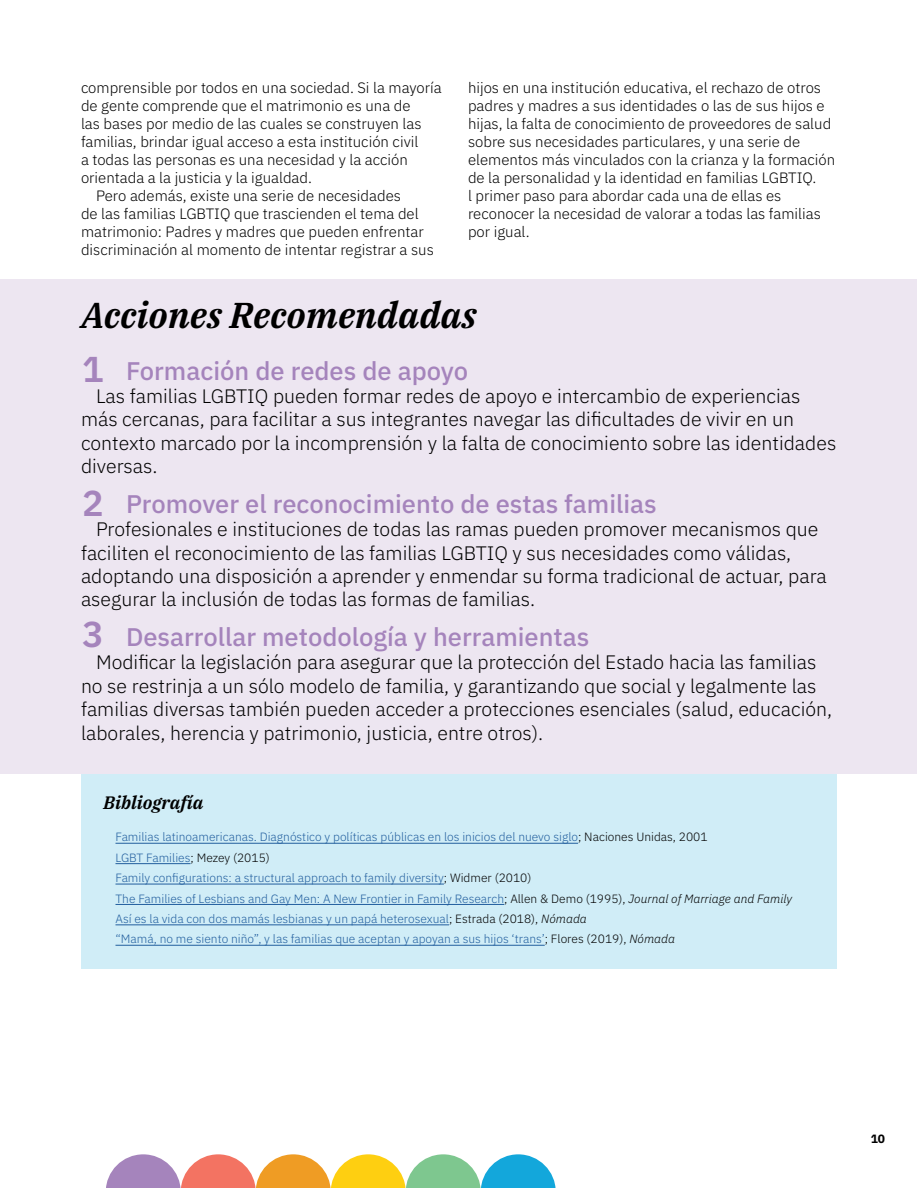
<style>
.page{position:relative;width:918px;height:1188px;background:#fff}
.page>*{position:absolute;margin:0;border:0;box-sizing:border-box;transform-origin:0 0}
.t1{font:italic 600 36px "IBM Plex Serif";color:#000}
.t2{font:600 36px "IBM Plex Sans";color:#a584bc}
.t3{font:500 25.5px "IBM Plex Sans";color:#a584bc}
.t4{font:300 19.5px/23.4px "IBM Plex Sans";color:#000}
.t5{font:italic 600 18px "IBM Plex Serif";color:#000}
.t6{font:300 15px/18px "IBM Plex Sans";color:#000}
.t7{font:300 12px/20.4px "IBM Plex Sans";color:#215e9e}
.t8{font:700 12px "IBM Plex Sans";color:#000}
.s1{color:#000}
.s2{font-style:italic;color:#000}
</style>
<div class="page">
<div style="left:1px;top:279px;width:916px;height:495px;background:#ede6f1"></div>
<div style="left:82px;top:774px;width:755px;height:194px;background:#d0edf7"></div>
<hr style="left:116px;top:843px;width:462px;height:1px;background:#215e9e">
<hr style="left:116px;top:863px;width:75px;height:1px;background:#215e9e">
<hr style="left:116px;top:884px;width:328px;height:1px;background:#215e9e">
<hr style="left:116px;top:904px;width:388px;height:1px;background:#215e9e">
<hr style="left:116px;top:925px;width:333px;height:1px;background:#215e9e">
<hr style="left:116px;top:945px;width:429px;height:1px;background:#215e9e">
<svg style="left:106px;top:1154px;width:450px;height:34px"></svg>
<p class="t6" style="left:81px;top:77px;width:362px">comprensible por todos en una sociedad. Si la mayoría</p>
<p class="t6" style="left:81px;top:95px;width:331px">de gente comprende que el matrimonio es una de</p>
<p class="t6" style="left:81px;top:113px;width:342px">las bases por medio de las cuales se construyen las</p>
<p class="t6" style="left:81px;top:131px;width:339px">familias, brindar igual acceso a esta institución civil</p>
<p class="t6" style="left:81px;top:149px;width:328px">a todas las personas es una necesidad y la acción</p>
<p class="t6" style="left:81px;top:167px;width:233px">orientada a la justicia y la igualdad.</p>
<p class="t6" style="left:96px;top:185px;width:306px">Pero además, existe una serie de necesidades</p>
<p class="t6" style="left:81px;top:203px;width:339px">de las familias LGBTIQ que trascienden el tema del</p>
<p class="t6" style="left:81px;top:221px;width:344px">matrimonio: Padres y madres que pueden enfrentar</p>
<p class="t6" style="left:81px;top:239px;width:354px">discriminación al momento de intentar registrar a sus</p>
<p class="t6" style="left:468px;top:77px;width:369px">hijos en una institución educativa, el rechazo de otros padres y madres a sus identidades o las de sus hijos e hijas, la falta de conocimiento de proveedores de salud sobre sus necesidades particulares, y una serie de elementos más vinculados con la crianza y la formación de la personalidad y la identidad en familias LGBTIQ.<br>l primer paso para abordar cada una de ellas es reconocer la necesidad de valorar a todas las familias por igual.</p>
<h1 class="t1" style="left:81px;top:287px;width:397px">Acciones Recomendadas</h1>
<h2 class="t3" style="left:126px;top:351px;width:344px">Formación de redes de apoyo</h2>
<p class="t4" style="left:81px;top:383px;width:757px;text-indent:15px">Las familias LGBTIQ pueden formar redes de apoyo e intercambio de experiencias más cercanas, para facilitar a sus integrantes navegar las dificultades de vivir en un contexto marcado por la incomprensión y la falta de conocimiento sobre las identidades diversas.</p>
<h2 class="t3" style="left:126px;top:484px;width:532px">Promover el reconocimiento de estas familias</h2>
<p class="t4" style="left:81px;top:516px;width:747px;text-indent:15px">Profesionales e instituciones de todas las ramas pueden promover mecanismos que faciliten el reconocimiento de las familias LGBTIQ y sus necesidades como válidas, adoptando una disposición a aprender y enmendar su forma tradicional de actuar, para asegurar la inclusión de todas las formas de familias.</p>
<h2 class="t3" style="left:126px;top:617px;width:465px">Desarrollar metodología y herramientas</h2>
<p class="t4" style="left:81px;top:649px;width:753px;text-indent:15px">Modificar la legislación para asegurar que la protección del Estado hacia las familias no se restrinja a un sólo modelo de familia, y garantizando que social y legalmente las familias diversas también pueden acceder a protecciones esenciales (salud, educación, laborales, herencia y patrimonio, justicia, entre otros).</p>
<h1 class="t2" style="left:82px;top:341px;width:23px">1</h1>
<h1 class="t2" style="left:82px;top:475px;width:23px">2</h1>
<h1 class="t2" style="left:82px;top:606px;width:23px">3</h1>
<p class="t5" style="left:104px;top:789px;width:101px">Bibliografía</p>
<p class="t7" style="left:116px;top:826px;width:678px">Familias latinoamericanas. Diagnóstico y políticas públicas en los inicios del nuevo siglo<span class="s1">; Naciones Unidas, 2001<br></span>LGBT Families<span class="s1">; Mezey (2015)<br></span>Family configurations: a structural approach to family diversity<span class="s1">; Widmer (2010)<br></span>The Families of Lesbians and Gay Men: A New Frontier in Family Research<span class="s1">; Allen &amp; Demo (1995),</span> <span class="s2">Journal of Marriage and Family </span>Así es la vida con dos mamás lesbianas y un papá heterosexual<span class="s1">; Estrada (2018),</span> <span class="s2">Nómada<br></span>“Mamá, no me siento niño”, y las familias que aceptan y apoyan a sus hijos ‘trans’<span class="s1">; Flores (2019),</span> <span class="s2">Nómada</span></p>
<p class="t8" style="left:871px;top:1130px;width:16px">10</p>
</div>
